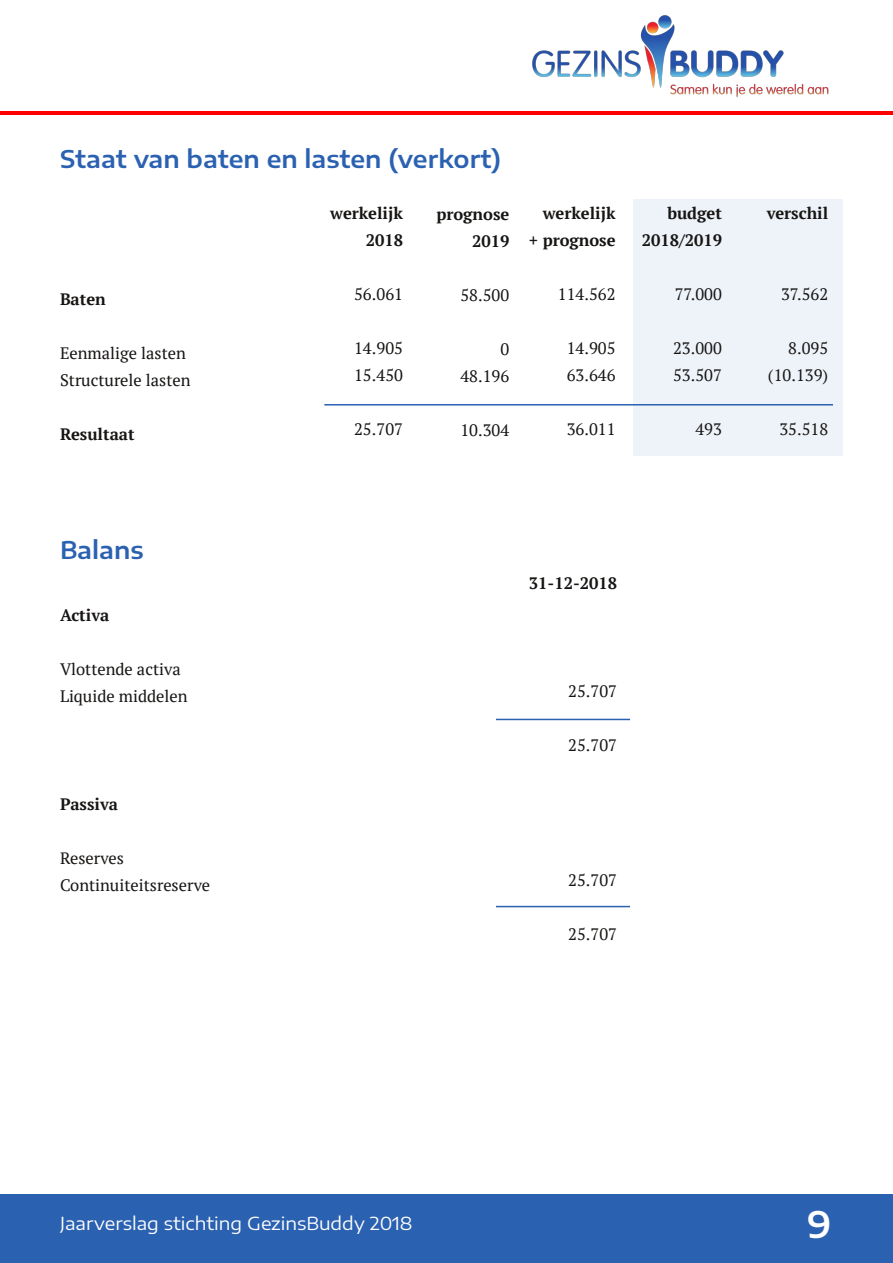
<style>
.page{position:relative;width:893px;height:1263px;background:#fff}
.page>*{position:absolute;margin:0;border:0;box-sizing:border-box;transform-origin:0 0}
.t1{font:600 36px "Encode Sans Expanded";color:#fff}
.t2{font:600 24px "Encode Sans Expanded";color:#2b61b1}
.t3{font:18px "Encode Sans Expanded";color:#fff}
.t4{font:16.5px/27px "PT Serif";letter-spacing:.005em;color:#171513}
.t5{font:700 16.5px/27px "PT Serif";color:#171513;text-align:right}
</style>
<div class="page">
<div style="left:0;top:1194px;width:893px;height:69px;background:#2b61b1"></div>
<hr style="left:0;top:111px;width:893px;height:4px;background:#f00">
<img style="left:532px;top:15px;width:297px;height:82px">
<div style="left:633px;top:200px;width:209px;height:256px;background:#eef3fa"></div>
<hr style="left:324px;top:404px;width:509px;height:1px;background:#2b61b1">
<hr style="left:496px;top:719px;width:134px;height:1px;background:#2b61b1">
<hr style="left:496px;top:906px;width:134px;height:1px;background:#2b61b1">
<h2 class="t2" style="left:60px;top:144px;width:442px">Staat van baten en lasten (verkort)</h2>
<p class="t5" style="left:60px;top:285px;width:47px">Baten</p>
<p class="t5" style="left:330px;top:199px;width:74px">werkelijk<br>2018</p>
<p class="t4" style="left:354px;top:280px;width:50px">56.061</p>
<p class="t5" style="left:436px;top:200px;width:74px">prognose<br>2019</p>
<p class="t4" style="left:460px;top:281px;width:50px">58.500</p>
<p class="t5" style="left:529px;top:199px;width:88px">werkelijk<br>+ prognose</p>
<p class="t4" style="left:558px;top:280px;width:59px">114.562</p>
<p class="t5" style="left:642px;top:199px;width:82px">budget<br>2018/2019</p>
<p class="t4" style="left:675px;top:280px;width:49px">77.000</p>
<p class="t4" style="left:60px;top:339px;width:132px">Eenmalige lasten<br>Structurele lasten</p>
<p class="t4" style="left:354px;top:334px;width:50px">14.905<br>15.450</p>
<p class="t4" style="left:460px;top:335px;width:50px;text-align:right">0<br>48.196</p>
<p class="t4" style="left:567px;top:334px;width:50px">14.905<br>63.646</p>
<p class="t4" style="left:673px;top:334px;width:50px">23.000<br>53.507</p>
<p class="t5" style="left:60px;top:420px;width:76px">Resultaat</p>
<p class="t4" style="left:354px;top:415px;width:50px">25.707</p>
<p class="t4" style="left:460px;top:416px;width:50px">10.304</p>
<p class="t4" style="left:567px;top:415px;width:50px">36.011</p>
<p class="t4" style="left:695px;top:415px;width:28px">493</p>
<h2 class="t2" style="left:60px;top:535px;width:85px">Balans</h2>
<p class="t5" style="left:60px;top:601px;width:51px">Activa</p>
<p class="t4" style="left:60px;top:655px;width:129px">Vlottende activa<br>Liquide middelen</p>
<p class="t5" style="left:60px;top:790px;width:60px">Passiva</p>
<p class="t4" style="left:60px;top:844px;width:152px">Reserves<br>Continuiteitsreserve</p>
<p class="t5" style="left:529px;top:569px;width:90px">31-12-2018</p>
<p class="t4" style="left:568px;top:677px;width:50px">25.707</p>
<p class="t4" style="left:568px;top:731px;width:50px">25.707</p>
<p class="t4" style="left:568px;top:866px;width:50px">25.707</p>
<p class="t4" style="left:568px;top:920px;width:50px">25.707</p>
<p class="t5" style="left:767px;top:199px;width:63px">verschil</p>
<p class="t4" style="left:781px;top:280px;width:49px">37.562</p>
<p class="t4" style="left:768px;top:334px;width:62px;text-align:right">8.095 (10.139)</p>
<p class="t4" style="left:779px;top:415px;width:50px">35.518</p>
<p class="t3" style="left:60px;top:1212px;width:354px">Jaarverslag stichting GezinsBuddy 2018</p>
<h1 class="t1" style="left:807px;top:1201px;width:26px">9</h1>
</div>
